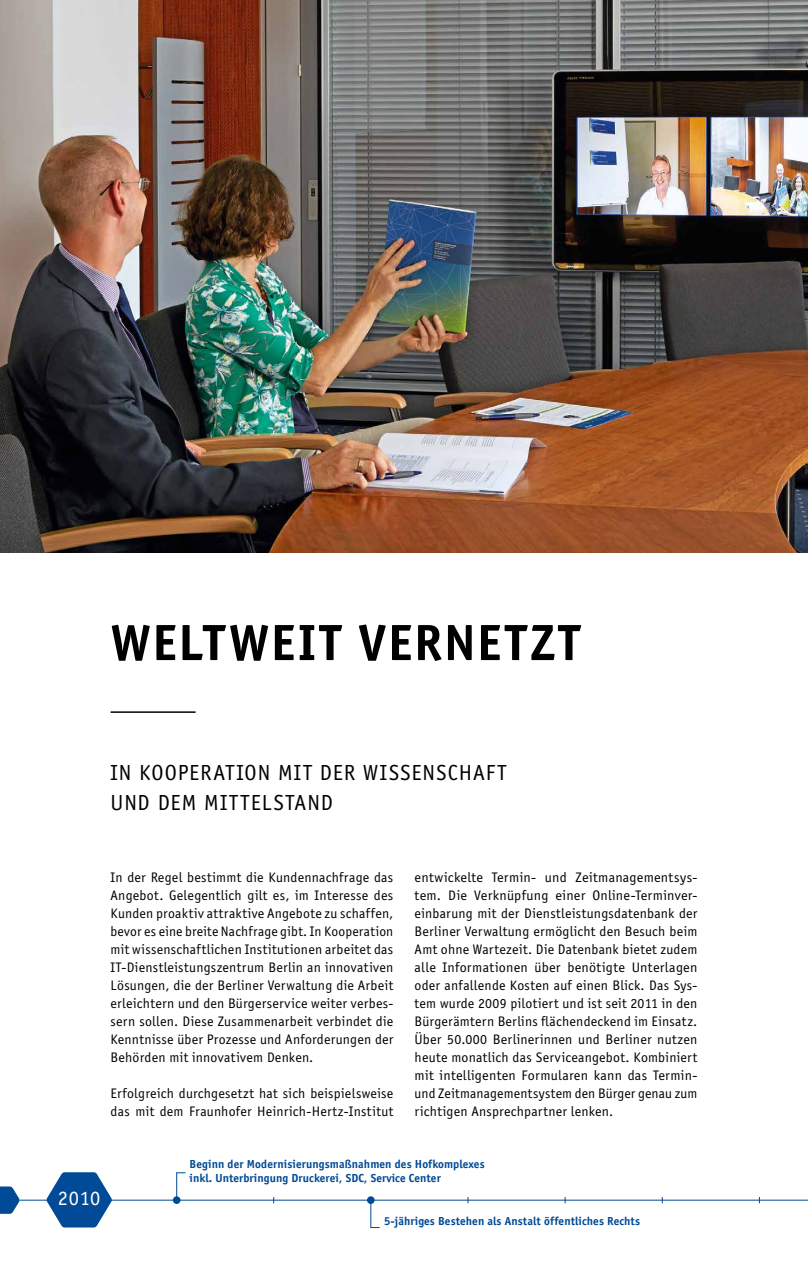
<style>
.page{position:relative;width:808px;height:1263px;background:#fff}
.page>*{position:absolute;margin:0;border:0;box-sizing:border-box;transform-origin:0 0}
.t1{font:700 52.5px "Officina Sans";letter-spacing:.04em;color:#000}
.t2{font:22.5px/30px "Officina Sans";letter-spacing:.045em;color:#000}
.t3{font:21px "Officina Sans";color:#fff}
.t4{font:14.25px/18px "Officina Sans";letter-spacing:.02em;color:#000;text-align:justify}
.t5{font:700 12px/14.2px "Officina Sans";letter-spacing:.01em;color:#004a97}
</style>
<div class="page">
<img style="left:0;top:0;width:808px;height:552px">
<hr style="left:111px;top:711px;width:85px;height:2px;background:#000">
<hr style="left:20px;top:1200px;width:788px;height:1px;background:#004a97">
<svg style="left:0;top:1186px;width:20px;height:28px"></svg>
<svg style="left:370px;top:1199px;width:10px;height:29px"></svg>
<div style="left:367px;top:1196px;width:8px;height:8px;background:#004a97;border-radius:50%"></div>
<svg style="left:176px;top:1172px;width:10px;height:31px"></svg>
<div style="left:173px;top:1196px;width:7px;height:8px;background:#004a97;border-radius:50%"></div>
<svg style="left:46px;top:1172px;width:66px;height:55px"></svg>
<h1 class="t1" style="left:111px;top:611px;width:470px">WELTWEIT VERNETZT</h1>
<h2 class="t2" style="left:111px;top:758px;width:397px">IN KOOPERATION MIT DER WISSENSCHAFT<br>UND DEM MITTELSTAND</h2>
<p class="t4" style="left:111px;top:868px;width:284px">In der Regel bestimmt die Kundennachfrage das Angebot. Gelegentlich gilt es, im Interesse des Kunden proaktiv attraktive Angebote zu schaffen, bevor es eine breite Nachfrage gibt. In Kooperation mit wissenschaftlichen Institutionen arbeitet das IT-Dienstleistungszentrum Berlin an innovativen Lösungen, die der Berliner Verwaltung die Arbeit erleichtern und den Bürgerservice weiter verbes&shy;sern sollen. Diese Zusammenarbeit verbindet die Kenntnisse über Prozesse und Anforderungen der Behörden mit innovativem Denken.</p>
<p class="t4" style="left:111px;top:1084px;width:284px">Erfolgreich durchgesetzt hat sich beispielsweise das mit dem Fraunhofer Heinrich-Hertz-Institut</p>
<p class="t4" style="left:415px;top:868px;width:284px">entwickelte Termin- und Zeitmanagementsys&shy;tem. Die Verknüpfung einer Online-Terminver&shy;einbarung mit der Dienstleistungsdatenbank der Berliner Verwaltung ermöglicht den Besuch beim Amt ohne Wartezeit. Die Datenbank bietet zudem alle Informationen über benötigte Unterlagen oder anfallende Kosten auf einen Blick. Das Sys&shy;tem wurde 2009 pilotiert und ist seit 2011 in den Bürgerämtern Berlins flächendeckend im Einsatz.<br>Über 50.000 Berlinerinnen und Berliner nutzen heute monatlich das Serviceangebot. Kombiniert mit intelligenten Formularen kann das Termin&shy;und Zeitmanagementsystem den Bürger genau zum richtigen Ansprechpartner lenken.</p>
<h3 class="t3" style="left:58px;top:1186px;width:44px">2010</h3>
<p class="t5" style="left:190px;top:1156px;width:296px">Beginn der Modernisierungsmaßnahmen des Hofkomplexes inkl. Unterbringung Druckerei, SDC, Service Center</p>
<p class="t5" style="left:384px;top:1214px;width:257px">5-jähriges Bestehen als Anstalt öffentliches Rechts</p>
</div>
